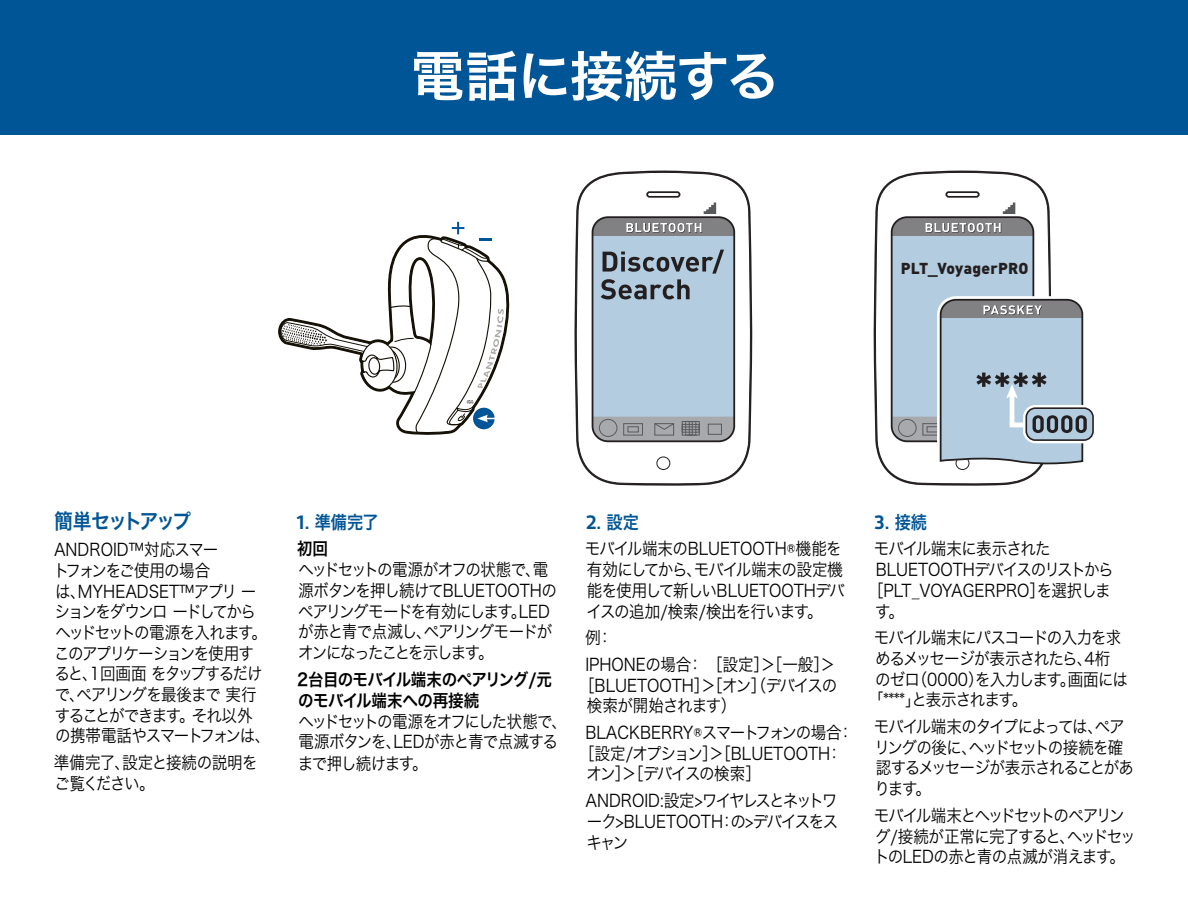
<style>
.page{position:relative;width:1188px;height:918px;background:#fff}
.page>*{position:absolute;margin:0;border:0;box-sizing:border-box;transform-origin:0 0}
.t1{font:54px "Hira Kaku Pro W6";letter-spacing:-.03em;color:#fff}
.t2{font:700 21px "Gesta";color:#005596}
.t3{font:21px "Hira Kaku Pro W6";letter-spacing:-.115em;color:#005596;scale:.9 1}
.t4{font:18px "Hira Kaku Pro W6";color:#005596;scale:.9 1}
.t5{font:17.25px/20.7px "Hira Kaku Pro W3";letter-spacing:-.085em;color:#000;scale:.9 1}
.t6{font:17.25px/21.1px "Hira Kaku Pro W3";letter-spacing:-.055em;color:#000;text-align:justify;scale:.9 1}
.t7{font:17.25px/20.7px "Hira Kaku Pro W3";letter-spacing:-.03em;color:#000;scale:.9 1}
.t8{font:17.25px/20.7px "Hira Kaku Pro W3";letter-spacing:-.08em;color:#000;scale:.9 1}
.t9{font:17.25px/20.7px "Hira Kaku Pro W3";letter-spacing:-.09em;color:#000;scale:.9 1}
.t10{font:17.25px/26.7px "Hira Kaku Pro W3";color:#000;scale:.9 1}
.t11{font:17.25px/21.1px "Hira Kaku Pro W3";letter-spacing:-.075em;color:#000;scale:.9 1}
.t12{font:17.25px/20.7px "Hira Kaku Pro W6";letter-spacing:-.035em;color:#000;scale:.9 1}
.t13{font:17.25px/20.7px "Hira Kaku Pro W3";letter-spacing:-.01em;color:#000;scale:.9 1}
.t14{font:900 15.6px "DIN Pro";letter-spacing:.01em;color:#231f20}
.s1{font-family:"Gesta";font-weight:700;font-size:21px}
.s2{font-family:"Hira Kaku Pro W6";font-weight:400;font-size:18px}
</style>
<div class="page">
<div style="left:0;top:0;width:1188px;height:135px;background:#005596"></div>
<svg style="left:873px;top:170px;width:130px;height:316px"></svg>
<svg style="left:875px;top:171px;width:176px;height:314px"></svg>
<div style="left:945px;top:191px;width:35px;height:7px;border:2px solid #231f20;border-radius:2px"></div>
<svg style="left:1003px;top:203px;width:12px;height:11px"></svg>
<div style="left:956px;top:457px;width:13px;height:13px;border:1px solid #231f20;border-radius:50%"></div>
<div style="left:892px;top:217px;width:141px;height:224px;background:#b3cce0;border-radius:15px"></div>
<div style="left:892px;top:218px;width:141px;height:18px;background:#818183"></div>
<svg style="left:926px;top:223px;width:75px;height:10px"></svg>
<div style="left:891px;top:216px;width:143px;height:226px;border:2px solid #231f20;border-radius:15px"></div>
<div style="left:1023px;top:405px;width:73px;height:38px;border:6px solid #fff;border-radius:9px"></div>
<div style="left:1025px;top:407px;width:69px;height:34px;border:2px solid #231f20;border-radius:9px"></div>
<svg style="left:892px;top:293px;width:198px;height:175px"></svg>
<svg style="left:574px;top:170px;width:179px;height:316px"></svg>
<svg style="left:575px;top:171px;width:176px;height:314px"></svg>
<div style="left:646px;top:191px;width:34px;height:7px;border:2px solid #231f20;border-radius:2px"></div>
<svg style="left:704px;top:203px;width:12px;height:11px"></svg>
<div style="left:657px;top:457px;width:13px;height:13px;background:#fff;border-radius:50%"></div>
<div style="left:656px;top:457px;width:14px;height:13px;border:1px solid #231f20;border-radius:50%"></div>
<div style="left:593px;top:217px;width:141px;height:224px;background:#b3cce0;border-radius:15px"></div>
<div style="left:593px;top:218px;width:141px;height:18px;background:#818183"></div>
<svg style="left:626px;top:223px;width:76px;height:10px"></svg>
<svg style="left:601px;top:250px;width:123px;height:49px"></svg>
<div style="left:592px;top:216px;width:143px;height:226px;border:2px solid #231f20;border-radius:15px"></div>
<svg style="left:593px;top:417px;width:141px;height:24px;background:#9c9ea1"></svg>
<div style="left:599px;top:419px;width:18px;height:18px;border:1px solid #595a5c;border-radius:50%"></div>
<div style="left:682px;top:421px;width:18px;height:15px;border:1px solid #595a5c"></div>
<div style="left:682px;top:424px;width:18px;height:9px;border:1px solid #595a5c"></div>
<div style="left:682px;top:427px;width:18px;height:3px;border:1px solid #595a5c"></div>
<div style="left:689px;top:421px;width:4px;height:15px;border:1px solid #595a5c"></div>
<div style="left:685px;top:421px;width:11px;height:15px;border:1px solid #595a5c"></div>
<div style="left:708px;top:424px;width:14px;height:11px;border:1px solid #595a5c"></div>
<svg style="left:278px;top:277px;width:232px;height:158px"></svg>
<hr style="left:486px;top:418px;width:75px;height:1px;background:#fff">
<svg style="left:280px;top:222px;width:224px;height:212px"></svg>
<h1 class="t1" style="left:411px;top:27px;width:370px">電話に接続する</h1>
<p class="t14" style="left:901px;top:258px;width:129px">PLT_VoyagerPRO</p>
<p class="t3" style="left:54px;top:503px;width:154px">簡単セットアップ</p>
<p class="t5" style="left:54px;top:538px;width:242px">ANDROID™対応スマー<br>トフォンをご使用の場合<br>は、MYHEADSET™アプリーションをダウンロードしてからヘッドセットの電源を入れます。このアプリケーションを使用すると、1回画面をタップするだけで、ペアリングを最後まで実行することができます。それ以外の携帯電話やスマートフォンは、</p>
<p class="t6" style="left:54px;top:751px;width:228px;line-height:20.7px">準備完了、設定と接続の説明をご覧ください。</p>
<p class="t4" style="left:297px;top:506px;width:92px"><span class="s1">1.</span> 準備完了</p>
<p class="t12" style="left:297px;top:538px;width:36px">初回</p>
<p class="t8" style="left:298px;top:558px;width:289px">ヘッドセットの電源がオフの状態で、電源ボタンを押し続けてBLUETOOTHのペアリングモードを有効にします。LEDが赤と青で点滅し、ペアリングモードがオンになったことを示します。</p>
<p class="t12" style="left:297px;top:669px;width:285px">2台目のモバイル端末のペアリング/元のモバイル端末への再接続</p>
<p class="t11" style="left:298px;top:710px;width:301px">ヘッドセットの電源をオフにした状態で、電源ボタンを、LEDが赤と青で点滅するまで押し続けます。</p>
<p class="t2" style="left:585px;top:511px;width:55px">2. <span class="s2">設定</span></p>
<p class="t7" style="left:585px;top:537px;width:291px">モバイル端末のBLUETOOTH®機能を有効にしてから、モバイル端末の設定機能を使用して新しいBLUETOOTHデバイスの追加/検索/検出を行います。</p>
<p class="t10" style="left:585px;top:623px;width:279px">例：<br>IPHONEの場合：　［設定］＞［一般］＞</p>
<p class="t13" style="left:587px;top:674px;width:280px;text-indent:-8px">［BLUETOOTH］＞［オン］（デバイスの検索が開始されます）</p>
<p class="t7" style="left:585px;top:721px;width:299px">BLACKBERRY®スマートフォンの場合：</p>
<p class="t10" style="left:579px;top:739px;width:293px">［設定/オプション］＞［BLUETOOTH：</p>
<p class="t9" style="left:586px;top:762px;width:195px">オン］＞［デバイスの検索］</p>
<p class="t6" style="left:585px;top:789px;width:283px">ANDROID:設定&gt;ワイヤレスとネットワーク&gt;BLUETOOTH：の&gt;デバイスをスキャン</p>
<p class="t2" style="left:874px;top:511px;width:54px">3. <span class="s2">接続</span></p>
<p class="t6" style="left:874px;top:537px;width:198px">モバイル端末に表示された</p>
<p class="t6" style="left:876px;top:558px;width:266px">BLUETOOTHデバイスのリストから</p>
<p class="t10" style="left:868px;top:576px;width:271px">［PLT_VOYAGERPRO］を選択しま</p>
<p class="t6" style="left:875px;top:599px;width:34px">す。</p>
<p class="t6" style="left:874px;top:626px;width:277px">モバイル端末にパスコードの入力を求</p>
<p class="t6" style="left:875px;top:647px;width:263px">めるメッセージが表示されたら、4桁</p>
<p class="t6" style="left:875px;top:667px;width:282px">のゼロ（0000）を入力します。画面には</p>
<p class="t11" style="left:868px;top:688px;width:179px">「****」と表示されます。</p>
<p class="t9" style="left:874px;top:715px;width:291px">モバイル端末のタイプによっては、ペアリングの後に、ヘッドセットの接続を確認するメッセージが表示されることがあります。</p>
<p class="t5" style="left:874px;top:804px;width:292px">モバイル端末とヘッドセットのペアリング/接続が正常に完了すると、ヘッドセットのLEDの赤と青の点滅が消えます。</p>
</div>
